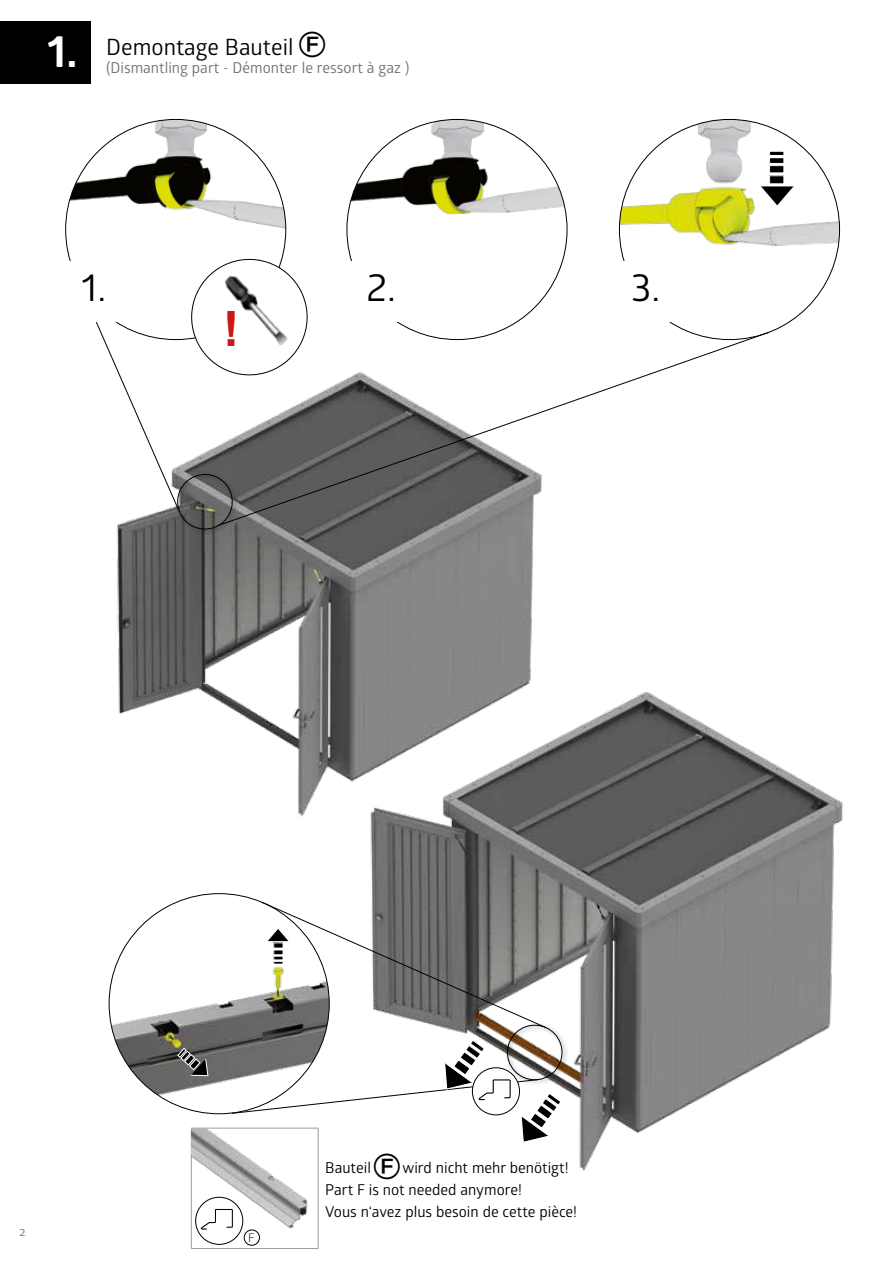
<style>
.page{position:relative;width:893px;height:1263px;background:#fff}
.page>*{position:absolute;margin:0;border:0;box-sizing:border-box;transform-origin:0 0}
.t1{font:700 48.75px "Arial";color:#cd1719}
.t2{font:700 45px "Glober";color:#fff}
.t3{font:39px "Glober";color:#000}
.t4{font:22.5px "Glober";color:#000}
.t5{font:15px/21.9px "Glober";color:#000}
.t6{font:15px "Glober";color:#706f6f}
.t7{font:300 13.5px "The Sans";color:#706f6f}
.t8{font:11.85px "Glober";color:#000}
.s1{font-family:"Bundesbahn Pi 3";font-size:30px}
</style>
<div class="page">
<img style="left:370px;top:692px;width:474px;height:479px">
<img style="left:117px;top:526px;width:455px;height:316px">
<img style="left:66px;top:119px;width:220px;height:142px">
<img style="left:347px;top:119px;width:220px;height:159px">
<img style="left:619px;top:119px;width:220px;height:159px">
<img style="left:109px;top:908px;width:122px;height:206px">
<div style="left:175px;top:471px;width:63px;height:64px;background:#000;opacity:.75"></div>
<div style="left:504px;top:1022px;width:64px;height:64px;background:#000;opacity:.75"></div>
<hr style="left:770px;top:151px;width:14px;height:4px;background:#000">
<div style="left:769px;top:151px;width:15px;height:5px;border:1px solid #fff"></div>
<div style="left:770px;top:158px;width:14px;height:5px;background:#000"></div>
<div style="left:769px;top:157px;width:15px;height:7px;border:1px solid #fff"></div>
<div style="left:770px;top:166px;width:14px;height:7px;background:#000"></div>
<div style="left:769px;top:165px;width:15px;height:8px;border:1px solid #fff"></div>
<div style="left:770px;top:176px;width:14px;height:8px;background:#000"></div>
<div style="left:769px;top:175px;width:15px;height:9px;border:1px solid #fff"></div>
<svg style="left:759px;top:185px;width:36px;height:22px"></svg>
<div style="left:348px;top:261px;width:67px;height:61px;background:#fff"></div>
<div style="left:612px;top:261px;width:67px;height:61px;background:#fff"></div>
<svg style="left:315px;top:332px;width:454px;height:194px"></svg>
<svg style="left:76px;top:251px;width:239px;height:281px"></svg>
<img style="left:223px;top:248px;width:72px;height:119px">
<svg style="left:177px;top:1048px;width:31px;height:28px"></svg>
<svg style="left:161px;top:1028px;width:13px;height:12px"></svg>
<svg style="left:231px;top:902px;width:334px;height:241px"></svg>
<div style="left:0;top:21px;width:91px;height:63px;background:#000"></div>
<hr style="left:191px;top:1128px;width:127px;height:1px;background:#9d9d9c">
<hr style="left:191px;top:1128px;width:1px;height:120px;background:#9d9d9c">
<hr style="left:318px;top:1128px;width:1px;height:120px;background:#9d9d9c">
<hr style="left:191px;top:1248px;width:127px;height:1px;background:#9d9d9c">
<img style="left:196px;top:1197px;width:47px;height:47px;border-radius:24px">
<img style="left:192px;top:1128px;width:120px;height:104px">
<div style="left:244px;top:1229px;width:16px;height:17px;border:1px solid #000;border-radius:50%"></div>
<h2 class="t2" style="left:47px;top:19px;width:31px">1.</h2>
<h3 class="t4" style="left:106px;top:31px;width:222px">Demontage Bauteil <span class="s1">F</span></h3>
<p class="t6" style="left:106px;top:57px;width:305px">(Dismantling part - Démonter le ressort à gaz )</p>
<h3 class="t3" style="left:82px;top:259px;width:26px">1.</h3>
<h3 class="t3" style="left:367px;top:259px;width:31px">2.</h3>
<h3 class="t3" style="left:631px;top:259px;width:31px">3.</h3>
<h1 class="t1" style="left:223px;top:294px;width:18px">!</h1>
<p class="t7" style="left:19px;top:1220px;width:8px">2</p>
<p class="t8" style="left:248px;top:1230px;width:8px">F</p>
<p class="t5" style="left:325px;top:1156px;width:253px">Bauteil<span class="s1">F</span> wird nicht mehr benötigt!<br>Part F is not needed anymore!<br>Vous n‘avez plus besoin de cette pièce!</p>
</div>
